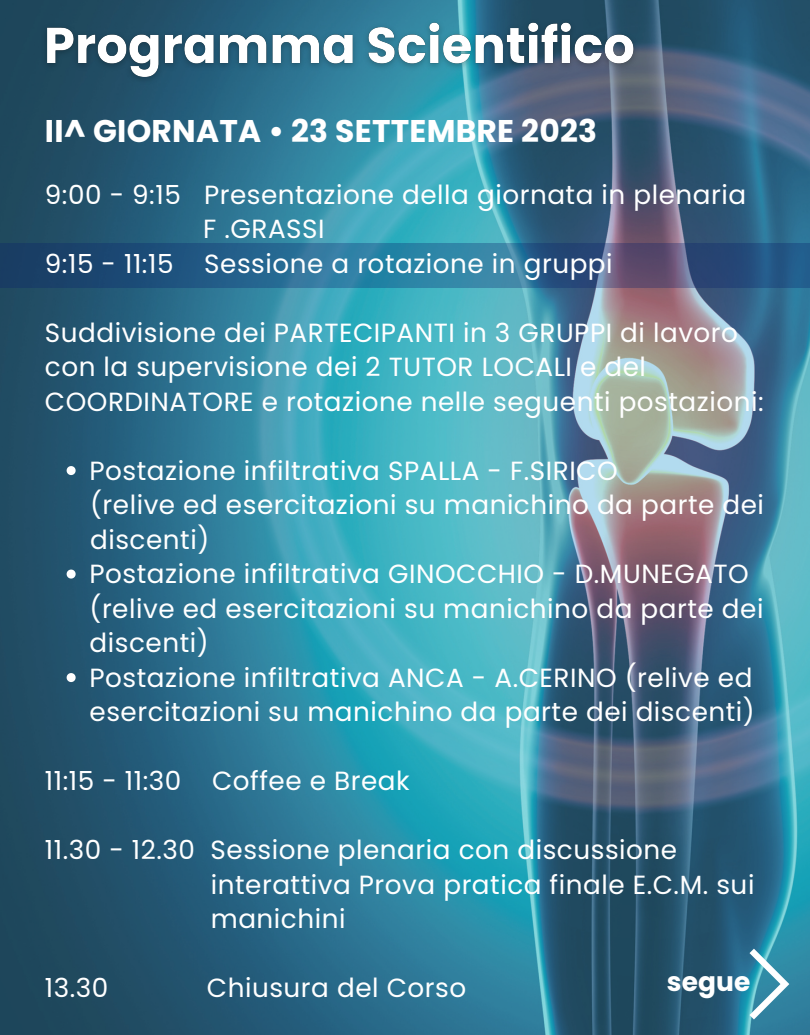
<style>
.page{position:relative;width:810px;height:1035px;background:#fff}
.page>*{position:absolute;margin:0;border:0;box-sizing:border-box;transform-origin:0 0}
.t1{font:700 31.4px "Poppins";letter-spacing:.005em;color:#fff}
.t2{font:700 26.4px "Poppins";letter-spacing:.005em;color:#fff}
.t3{font:26.3px/34.5px "Poppins";letter-spacing:.02em;color:#fff}
</style>
<div class="page">
<img style="left:0;top:0;width:810px;height:1035px">
<svg style="left:750px;top:949px;width:39px;height:70px"></svg>
<img style="left:38px;top:12px;width:605px;height:77px">
<svg style="left:0;top:243px;width:810px;height:44px;background:#2d5f87"></svg>
<svg style="left:67px;top:466px;width:9px;height:9px"></svg>
<svg style="left:67px;top:570px;width:9px;height:9px"></svg>
<svg style="left:67px;top:673px;width:9px;height:9px"></svg>
<p class="t1" style="left:45px;top:109px;width:554px">II^ GIORNATA • 23 SETTEMBRE 2023</p>
<p class="t3" style="left:45px;top:177px;width:703px">9:00 - 9:15 Presentazione della giornata in plenaria</p>
<p class="t3" style="left:203px;top:212px;width:123px">F .GRASSI</p>
<p class="t3" style="left:45px;top:246px;width:569px">9:15 - 11:15 Sessione a rotazione in gruppi</p>
<p class="t3" style="left:45px;top:315px;width:720px">Suddivisione dei PARTECIPANTI in 3 GRUPPI di lavoro con la supervisione dei 2 TUTOR LOCALI e del<br>COORDINATORE e rotazione nelle seguenti postazioni:</p>
<p class="t3" style="left:90px;top:453px;width:530px">Postazione infiltrativa SPALLA - F.SIRICO</p>
<p class="t3" style="left:90px;top:488px;width:675px">(relive ed esercitazioni su manichino da parte dei</p>
<p class="t3" style="left:90px;top:522px;width:121px">discenti)</p>
<p class="t3" style="left:90px;top:557px;width:675px">Postazione infiltrativa GINOCCHIO - D.MUNEGATO (relive ed esercitazioni su manichino da parte dei discenti)</p>
<p class="t3" style="left:90px;top:660px;width:667px">Postazione infiltrativa ANCA - A.CERINO (relive ed esercitazioni su manichino da parte dei discenti)</p>
<p class="t3" style="left:45px;top:764px;width:366px">11:15 - 11:30 Coffee e Break</p>
<p class="t3" style="left:45px;top:833px;width:634px">11.30 - 12.30 Sessione plenaria con discussione</p>
<p class="t3" style="left:211px;top:867px;width:545px">interattiva Prova pratica finale E.C.M. sui</p>
<p class="t3" style="left:211px;top:902px;width:136px">manichini</p>
<p class="t3" style="left:45px;top:971px;width:65px">13.30</p>
<p class="t3" style="left:207px;top:971px;width:261px">Chiusura del Corso</p>
<p class="t2" style="left:667px;top:964px;width:85px">segue</p>
</div>
